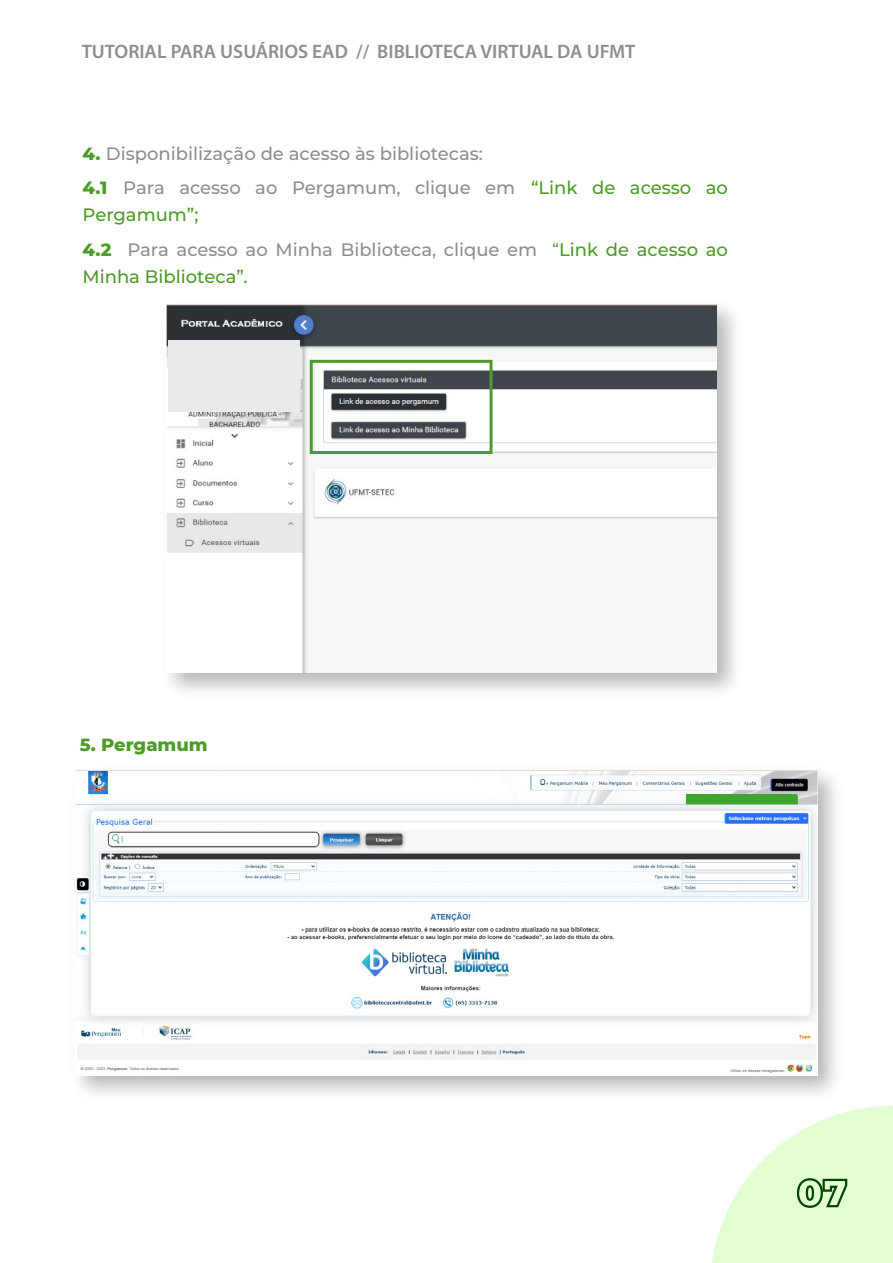
<style>
.page{position:relative;width:893px;height:1263px;background:#fff}
.page>*{position:absolute;margin:0;border:0;box-sizing:border-box;transform-origin:0 0}
.t1{font:600 19.5px "Myriad Pro";color:#8e8e8e}
.t2{font:500 18px/34.5px "Montserrat";color:#8e8e8e}
.t3{font:100 18px "Montserrat";color:#4d9b29}
.t4{font:800 18px "Montserrat";color:#4d9b29}
.s1{font-weight:800;color:#4d9b29}
.s2{font-weight:100;color:#4d9b29}
</style>
<div class="page">
<svg style="left:712px;top:1106px;width:181px;height:157px"></svg>
<img style="left:169px;top:304px;width:566px;height:388px">
<img style="left:166px;top:304px;width:550px;height:369px">
<div style="left:310px;top:360px;width:183px;height:94px;border:3px solid #4d9b29"></div>
<div style="left:169px;top:341px;width:131px;height:71px;background:#e9eaea"></div>
<img style="left:76px;top:770px;width:741px;height:304px">
<div style="left:687px;top:794px;width:110px;height:10px;background:#3ea72e"></div>
<p class="t1" style="left:82px;top:39px;width:555px">TUTORIAL PARA USUÁRIOS EAD // BIBLIOTECA VIRTUAL DA UFMT</p>
<p class="t2" style="left:83px;top:135px;width:647px"><span class="s1">4.</span> Disponibilização de acesso às bibliotecas:<br><span class="s1">4.1</span> Para acesso ao Pergamum, clique em <span class="s2">“Link de acesso ao</span></p>
<p class="t2" style="left:83px;top:197px;width:647px"><span class="s2">Pergamum”;<br></span><span class="s1">4.2</span> Para acesso ao Minha Biblioteca, clique em <span class="s2">“Link de acesso ao</span></p>
<p class="t3" style="left:83px;top:264px;width:167px">Minha Biblioteca”.</p>
<p class="t4" style="left:80px;top:731px;width:129px">5. Pergamum</p>
</div>
